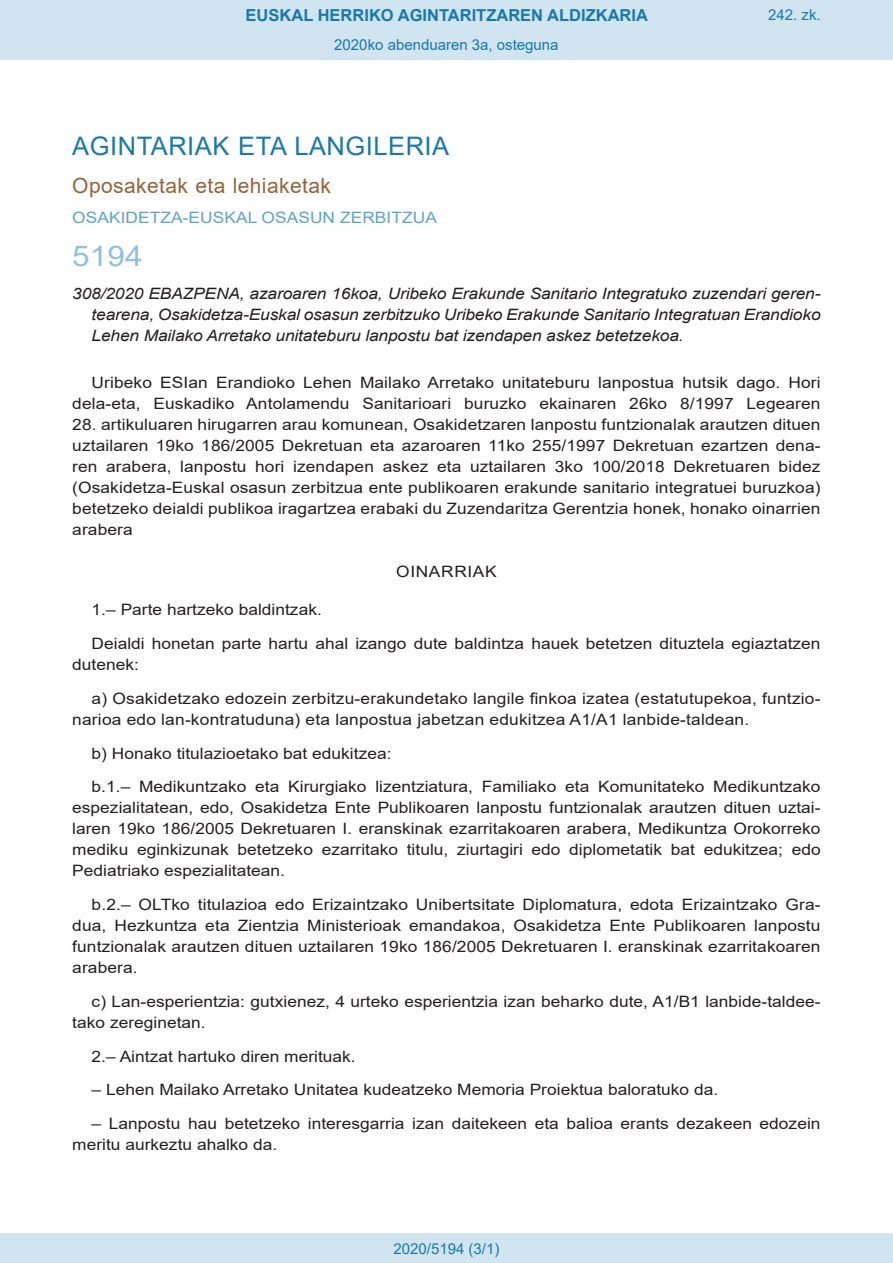
<style>
.page{position:relative;width:893px;height:1263px;background:#fff}
.page>*{position:absolute;margin:0;border:0;box-sizing:border-box;transform-origin:0 0}
.BOPVOrden{font:28.5px "Arial";color:#90c0db;scale:1.11 1}
.BOPVSeccion{font:25.5px "Arial";letter-spacing:.02em;color:#1879ad}
.BOPVSubseccion{font:21px "Arial";letter-spacing:.02em;color:#956338}
.t1{font:700 16.5px "Arial";color:#1879ad}
.BOPVDetalle{font:15.6px/21px "Arial";color:#231f20;scale:1.11 1}
.BOPVTitulo{font:italic 15.6px/21px "Arial";letter-spacing:-.01em;color:#231f20;text-align:justify;scale:1.11 1}
.BOPVOrganismo{font:15.6px "Arial";letter-spacing:.005em;color:#5ea4ca;scale:1.11 1}
.BOPVClave{font:15.6px "Arial";letter-spacing:.035em;color:#231f20;scale:1.11 1}
.Paginacion_Centro{font:15px "Arial";color:#1879ad}
</style>
<div class="page">
<div style="left:0;top:0;width:893px;height:60px;background:#d0e5f0"></div>
<div style="left:0;top:1233px;width:893px;height:30px;background:#d0e5f0"></div>
<p class="t1" style="left:246px;top:3px;width:404px">EUSKAL HERRIKO AGINTARITZAREN ALDIZKARIA</p>
<p class="Paginacion_Centro" style="left:334px;top:35px;width:226px">2020ko abenduaren 3a, osteguna</p>
<p class="Paginacion_Centro" style="left:768px;top:5px;width:54px">242. zk.</p>
<p class="BOPVSeccion" style="left:72px;top:128px;width:378px">AGINTARIAK ETA LANGILERIA</p>
<p class="BOPVSubseccion" style="left:72px;top:171px;width:260px">Oposaketak eta lehiaketak</p>
<p class="BOPVOrganismo" style="left:72px;top:207px;width:330px">OSAKIDETZA-EUSKAL OSASUN ZERBITZUA</p>
<p class="BOPVOrden" style="left:72px;top:236px;width:65px">5194</p>
<p class="BOPVTitulo" style="left:92px;top:284px;width:658px;text-indent:-19px">308/2020 EBAZPENA, azaroaren 16koa, Uribeko Erakunde Sanitario Integratuko zuzendari geren&shy;tearena, Osakidetza-Euskal osasun zerbitzuko Uribeko Erakunde Sanitario Integratuan Erandioko Lehen Mailako Arretako unitateburu lanpostu bat izendapen askez betetzekoa.</p>
<p class="BOPVDetalle" style="left:72px;top:372px;width:676px;text-align:right">Uribeko ESIan Erandioko Lehen Mailako Arretako unitateburu lanpostua hutsik dago. Hori dela-eta, Euskadiko Antolamendu Sanitarioari buruzko ekainaren 26ko 8/1997 Legearen</p>
<p class="BOPVDetalle" style="left:72px;top:414px;width:676px;text-align:justify">28. artikuluaren hirugarren arau komunean, Osakidetzaren lanpostu funtzionalak arautzen dituen uztailaren 19ko 186/2005 Dekretuan eta azaroaren 11ko 255/1997 Dekretuan ezartzen dena&shy;ren arabera, lanpostu hori izendapen askez eta uztailaren 3ko 100/2018 Dekretuaren bidez (Osakidetza-Euskal osasun zerbitzua ente publikoaren erakunde sanitario integratuei buruzkoa) betetzeko deialdi publikoa iragartzea erabaki du Zuzendaritza Gerentzia honek, honako oinarrien arabera</p>
<p class="BOPVClave" style="left:396px;top:561px;width:92px">OINARRIAK</p>
<p class="BOPVDetalle" style="left:92px;top:599px;width:209px">1.– Parte hartzeko baldintzak.</p>
<p class="BOPVDetalle" style="left:72px;top:633px;width:676px;text-indent:19px">Deialdi honetan parte hartu ahal izango dute baldintza hauek betetzen dituztela egiaztatzen dutenek:</p>
<p class="BOPVDetalle" style="left:72px;top:688px;width:676px;text-indent:19px">a) Osakidetzako edozein zerbitzu-erakundetako langile finkoa izatea (estatutupekoa, funtzio&shy;narioa edo lan-kontratuduna) eta lanpostua jabetzan edukitzea A1/A1 lanbide-taldean.</p>
<p class="BOPVDetalle" style="left:92px;top:742px;width:272px">b) Honako titulazioetako bat edukitzea:</p>
<p class="BOPVDetalle" style="left:72px;top:776px;width:676px;text-align:justify;text-indent:19px">b.1.– Medikuntzako eta Kirurgiako lizentziatura, Familiako eta Komunitateko Medikuntzako espezialitatean, edo, Osakidetza Ente Publikoaren lanpostu funtzionalak arautzen dituen uztai&shy;laren 19ko 186/2005 Dekretuaren I. eranskinak ezarritakoaren arabera, Medikuntza Orokorreko mediku eginkizunak betetzeko ezarritako titulu, ziurtagiri edo diplometatik bat edukitzea; edo Pediatriako espezialitatean.</p>
<p class="BOPVDetalle" style="left:72px;top:894px;width:676px;text-align:justify;text-indent:19px">b.2.– OLTko titulazioa edo Erizaintzako Unibertsitate Diplomatura, edota Erizaintzako Gra&shy;dua, Hezkuntza eta Zientzia Ministerioak emandakoa, Osakidetza Ente Publikoaren lanpostu funtzionalak arautzen dituen uztailaren 19ko 186/2005 Dekretuaren I. eranskinak ezarritakoaren arabera.</p>
<p class="BOPVDetalle" style="left:72px;top:991px;width:676px;text-indent:19px">c) Lan-esperientzia: gutxienez, 4 urteko esperientzia izan beharko dute, A1/B1 lanbide-taldee&shy;tako zereginetan.</p>
<p class="BOPVDetalle" style="left:92px;top:1045px;width:239px">2.– Aintzat hartuko diren merituak.</p>
<p class="BOPVDetalle" style="left:92px;top:1079px;width:566px">– Lehen Mailako Arretako Unitatea kudeatzeko Memoria Proiektua baloratuko da.</p>
<p class="BOPVDetalle" style="left:72px;top:1113px;width:676px;text-indent:19px">– Lanpostu hau betetzeko interesgarria izan daitekeen eta balioa erants dezakeen edozein meritu aurkeztu ahalko da.</p>
<p class="Paginacion_Centro" style="left:393px;top:1238px;width:107px">2020/5194 (3/1)</p>
</div>
